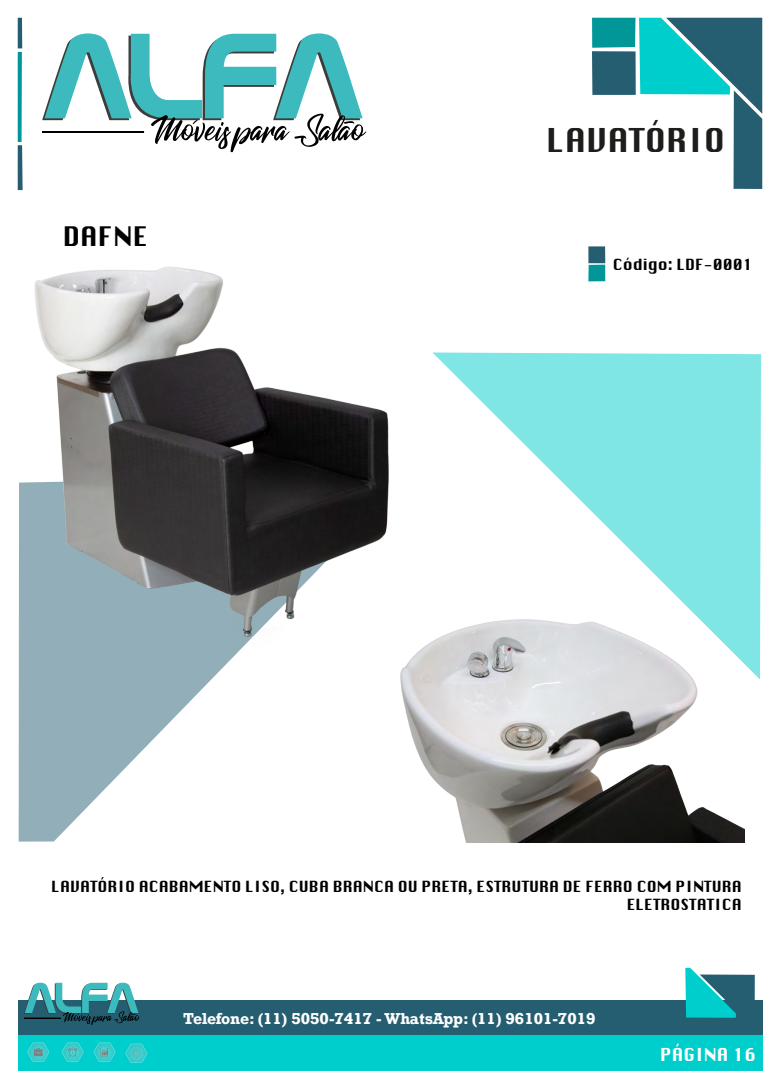
<style>
.page{position:relative;width:780px;height:1088px;background:#fff}
.page>*{position:absolute;margin:0;border:0;box-sizing:border-box;transform-origin:0 0}
.t1{font:32px "Silom";color:#1d1d1b}
.t2{font:26.25px "Silom";color:#000}
.t3{font:17.38px "Silom";color:#fff}
.t4{font:15px/18px "Silom";color:#000;text-align:right}
.t5{font:700 14.88px "Rockwell";color:#fff}
</style>
<div class="page">
<svg style="left:18px;top:145px;width:5px;height:45px"></svg>
<svg style="left:18px;top:52px;width:4px;height:90px"></svg>
<hr style="left:18px;top:18px;width:4px;height:30px;background:#255e71">
<svg style="left:592px;top:18px;width:170px;height:171px"></svg>
<div style="left:18px;top:1000px;width:744px;height:70px;background:#255e71"></div>
<div style="left:18px;top:1035px;width:744px;height:35px;background:#00cecc"></div>
<svg style="left:27px;top:1042px;width:22px;height:20px"></svg>
<svg style="left:62px;top:1042px;width:21px;height:20px"></svg>
<svg style="left:94px;top:1042px;width:21px;height:20px"></svg>
<svg style="left:126px;top:1043px;width:21px;height:20px"></svg>
<svg style="left:42px;top:33px;width:324px;height:119px"></svg>
<svg style="left:24px;top:983px;width:116px;height:42px"></svg>
<svg style="left:685px;top:968px;width:69px;height:50px"></svg>
<svg style="left:432px;top:352px;width:329px;height:327px;fill:#80e6e5"></svg>
<svg style="left:19px;top:482px;width:213px;height:359px;fill:#92aeb8"></svg>
<div style="left:588px;top:246px;width:17px;height:17px;background:#255e71"></div>
<div style="left:588px;top:265px;width:17px;height:16px;background:#019798"></div>
<img style="left:34px;top:266px;width:354px;height:392px">
<img style="left:400px;top:619px;width:344px;height:223px">
<h2 class="t2" style="left:63px;top:222px;width:87px">DAFNE</h2>
<h1 class="t1" style="left:546px;top:122px;width:180px">LAVATÓRIO</h1>
<p class="t4" style="left:612px;top:255px;width:142px">Código: LDF-0001</p>
<p class="t4" style="left:51px;top:877px;width:692px">LAVATÓRIO ACABAMENTO LISO, CUBA BRANCA OU PRETA, ESTRUTURA DE FERRO COM PINTURA<br>ELETROSTATICA</p>
<p class="t5" style="left:183px;top:1008px;width:414px">Telefone: (11) 5050-7417 - WhatsApp: (11) 96101-7019</p>
<p class="t3" style="left:660px;top:1045px;width:97px">PÁGINA 16</p>
</div>
